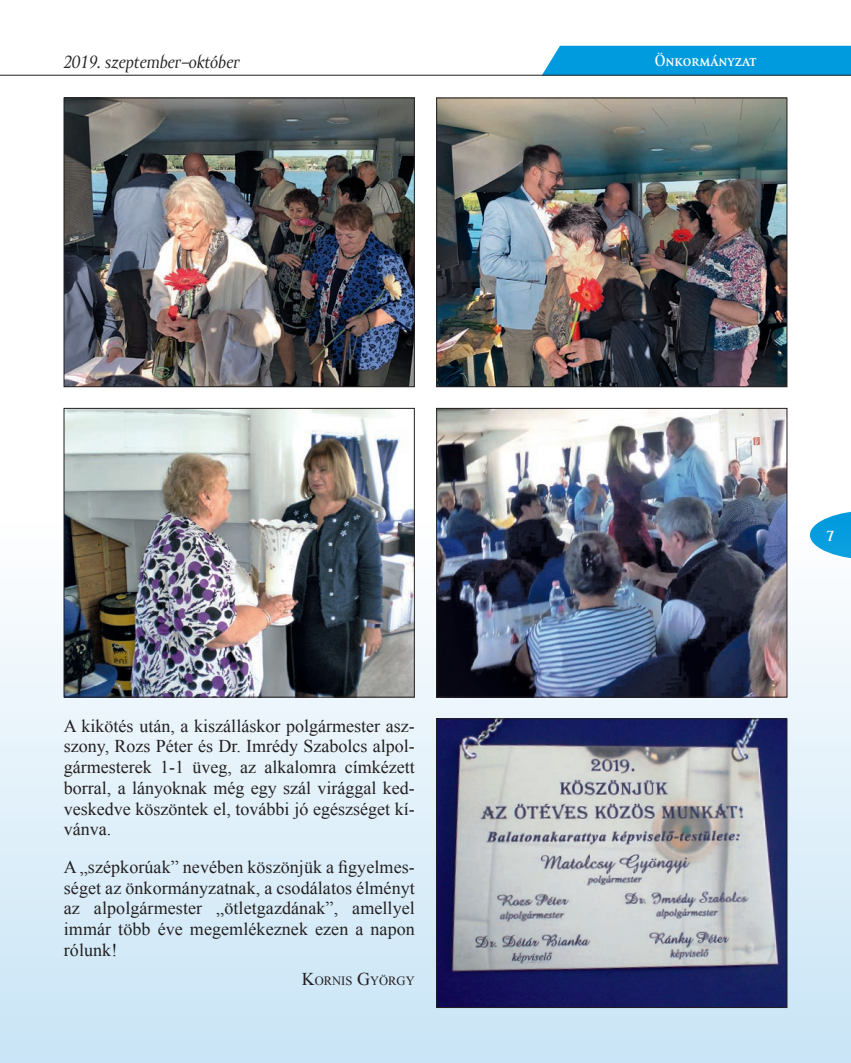
<style>
.page{position:relative;width:851px;height:1063px;background:#fff}
.page>*{position:absolute;margin:0;border:0;box-sizing:border-box;transform-origin:0 0}
.t1{font:18px/20.7px "Times New Roman";color:#231f20;text-align:justify}
.t2{font:italic 18px "Amor Serif Pro";color:#231f20}
.t3{font:16.5px "Amor Serif Text Pro";color:#fff}
.t4{font:700 15px "Amor Serif Pro";color:#fff}
.t5{font:12.6px "Times New Roman";color:#231f20}
.s1{font-size:18px}
</style>
<div class="page">
<div style="left:541px;top:46px;width:309px;height:29px;background:#009bde"></div>
<svg style="left:816px;top:512px;width:34px;height:12px"></svg>
<div style="left:0;top:524px;width:850px;height:539px;background:linear-gradient(to bottom,#eef6fa,#cfe8f7)"></div>
<hr style="left:0;top:75px;width:850px;height:1px;background:#231f20">
<img style="left:66px;top:410px;width:346px;height:285px">
<div style="left:64px;top:408px;width:350px;height:289px;border:1px solid #231f20"></div>
<img style="left:438px;top:410px;width:347px;height:285px">
<div style="left:436px;top:408px;width:351px;height:289px;border:1px solid #231f20"></div>
<img style="left:66px;top:100px;width:346px;height:285px">
<div style="left:64px;top:98px;width:350px;height:289px;border:1px solid #231f20"></div>
<img style="left:438px;top:100px;width:347px;height:285px">
<div style="left:436px;top:98px;width:351px;height:289px;border:1px solid #231f20"></div>
<img style="left:438px;top:721px;width:347px;height:285px">
<div style="left:436px;top:719px;width:351px;height:289px;border:1px solid #231f20"></div>
<p class="t2" style="left:63px;top:52px;width:178px">2019. szeptember–október</p>
<p class="t3" style="left:654px;top:52px;width:103px">Önkormányzat</p>
<p class="t1" style="left:64px;top:715px;width:352px">A kikötés után, a kiszálláskor polgármester as - szony, Rozs Péter és Dr. Imrédy Szabolcs alpol&shy;gármesterek 1-1 üveg, az alkalomra címkézett borral, a lányoknak még egy szál virággal ked&shy;veskedve köszöntek el, további jó egészséget kí&shy;vánva.</p>
<p class="t1" style="left:64px;top:856px;width:352px">A „szépkorúak” nevében köszönjük a figyelmes&shy;séget az önkormányzatnak, a csodálatos élményt az alpolgármester „ötletgazdának”, amellyel immár több éve megemlékeznek ezen a napon rólunk!</p>
<p class="t5" style="left:301px;top:972px;width:115px"><span class="s1">K</span>ORNIS <span class="s1">G</span>YÖRGY</p>
<p class="t4" style="left:826px;top:528px;width:9px">7</p>
</div>
